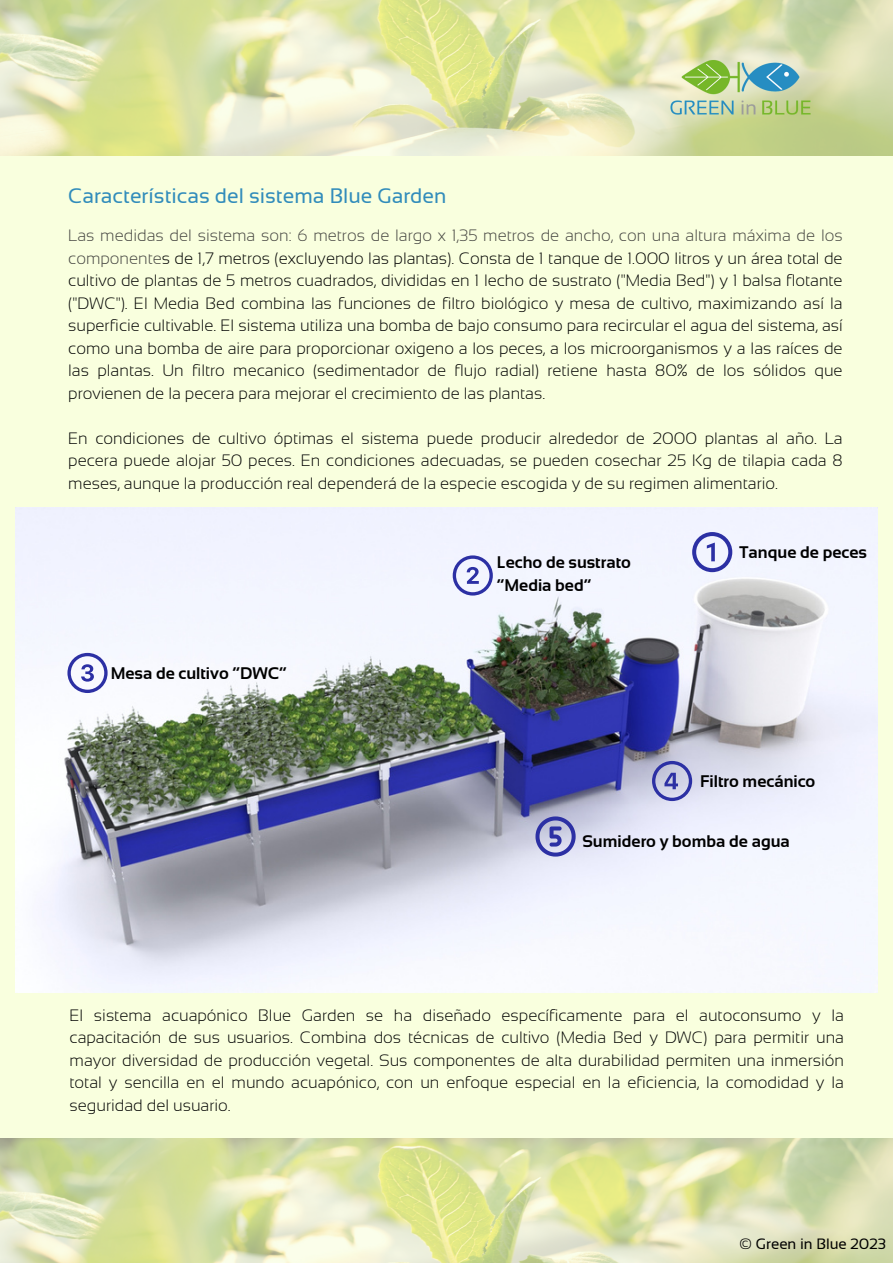
<style>
.page{position:relative;width:893px;height:1264px;background:#fff}
.page>*{position:absolute;margin:0;border:0;box-sizing:border-box;transform-origin:0 0}
.t1{font:21px "Sansation";color:#318cbb}
.t2{font:700 16.8px "Sansation";color:#000}
.t3{font:300 16.5px/22.5px "Sansation";color:#000;text-align:justify}
.t4{font:15px "Sansation";color:#000}
.s1{color:#444440}
</style>
<div class="page">
<div style="left:0;top:0;width:892px;height:1262px;background:#f9ffde"></div>
<img style="left:0;top:1px;width:892px;height:155px">
<img style="left:634px;top:17px;width:210px;height:139px">
<img style="left:0;top:1138px;width:892px;height:124px">
<img style="left:15px;top:507px;width:862px;height:485px">
<svg style="left:452px;top:555px;width:41px;height:40px"></svg>
<svg style="left:692px;top:532px;width:40px;height:40px"></svg>
<svg style="left:67px;top:653px;width:41px;height:40px"></svg>
<svg style="left:652px;top:761px;width:40px;height:40px"></svg>
<svg style="left:535px;top:816px;width:40px;height:40px"></svg>
<p class="t1" style="left:68px;top:184px;width:379px">Características del sistema Blue Garden</p>
<p class="t3" style="left:68px;top:224px;width:775px"><span class="s1">Las medidas del sistema son: 6 metros de largo x 1,35 metros de ancho, con una altura máxima de los componente</span>s de 1,7 metros (excluyendo las plantas). Consta de 1 tanque de 1.000 litros y un área total de cultivo de plantas de 5 metros cuadrados, divididas en 1 lecho de sustrato ("Media Bed") y 1 balsa flotante ("DWC"). El Media Bed combina las funciones de filtro biológico y mesa de cultivo, maximizando así la superficie cultivable. El sistema utiliza una bomba de bajo consumo para recircular el agua del sistema, así como una bomba de aire para proporcionar oxigeno a los peces, a los microorganismos y a las raíces de las plantas. Un filtro mecanico (sedimentador de flujo radial) retiene hasta 80% de los sólidos que provienen de la pecera para mejorar el crecimiento de las plantas.</p>
<p class="t3" style="left:68px;top:426px;width:775px">En condiciones de cultivo óptimas el sistema puede producir alrededor de 2000 plantas al año. La pecera puede alojar 50 peces. En condiciones adecuadas, se pueden cosechar 25 Kg de tilapia cada 8 meses, aunque la producción real dependerá de la especie escogida y de su regimen alimentario.</p>
<p class="t2" style="left:111px;top:663px;width:178px">Mesa de cultivo “DWC”</p>
<p class="t2" style="left:496px;top:552px;width:136px">Lecho de sustrato</p>
<p class="t2" style="left:496px;top:575px;width:96px">“Media bed”</p>
<p class="t2" style="left:739px;top:542px;width:129px">Tanque de peces</p>
<p class="t2" style="left:700px;top:771px;width:117px">Filtro mecánico</p>
<p class="t2" style="left:582px;top:831px;width:209px">Sumidero y bomba de agua</p>
<p class="t3" style="left:70px;top:1004px;width:775px">El sistema acuapónico Blue Garden se ha diseñado específicamente para el autoconsumo y la capacitación de sus usuarios. Combina dos técnicas de cultivo (Media Bed y DWC) para permitir una mayor diversidad de producción vegetal. Sus componentes de alta durabilidad permiten una inmersión total y sencilla en el mundo acuapónico, con un enfoque especial en la eficiencia, la comodidad y la seguridad del usuario.</p>
<p class="t4" style="left:739px;top:1235px;width:148px">© Green in Blue 2023</p>
</div>
